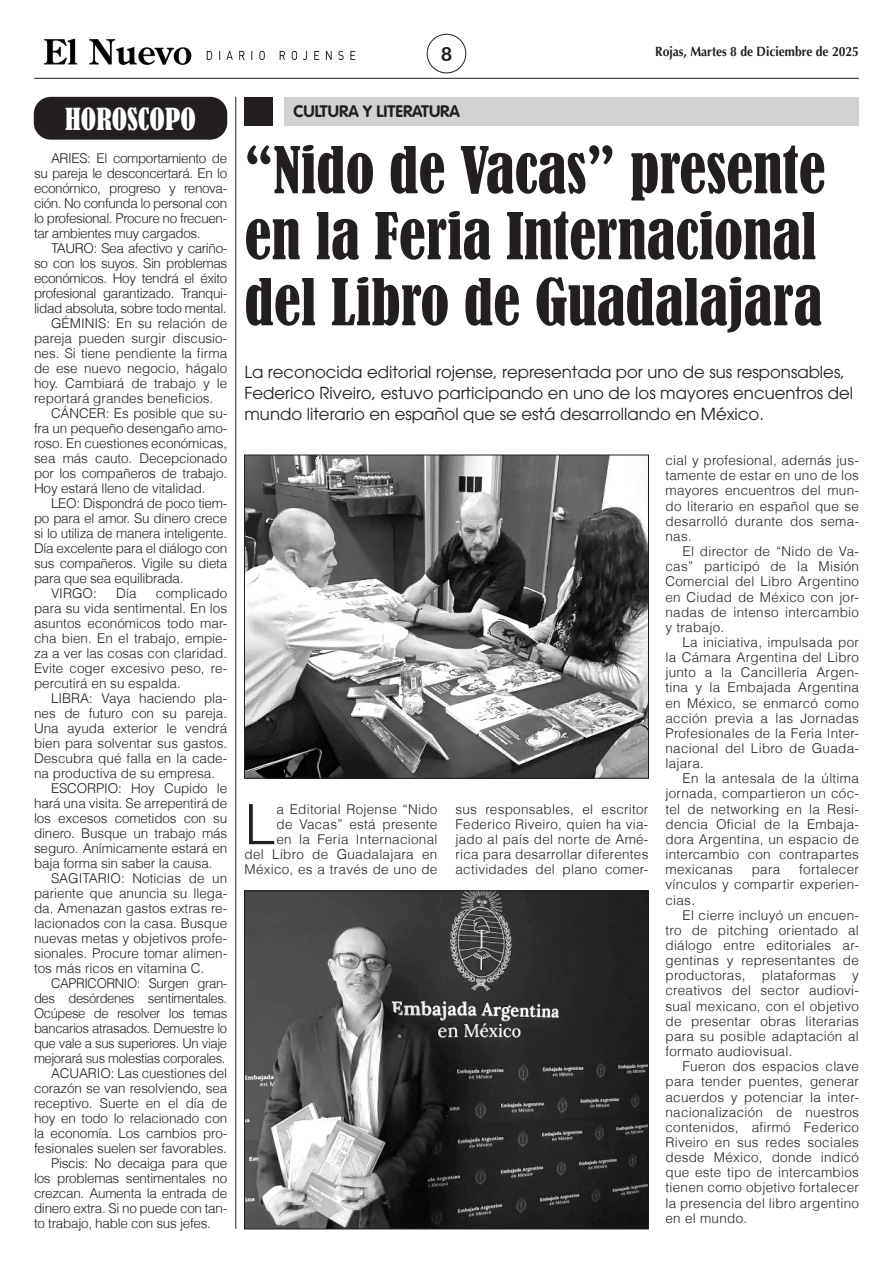
<style>
.page{position:relative;width:893px;height:1263px;background:#fff}
.page>*{position:absolute;margin:0;border:0;box-sizing:border-box;transform-origin:0 0}
.TITULO_REVISTA{font:condensed 60px/66px "Bernard";color:#231f20}
.TEXTO_REVISTA{font:300 55.65px "Helvetica";color:#231f20}
.TITULO_REVISTA-2{font:condensed 28.5px "Bernard";color:#fff}
.VOLANTA_REVISTA{font:19.5px "Arial Rounded MT Bold";color:#231f20}
.BAJADA_REVISTA{font:16.5px/21px "ITC Avant Garde Std";color:#231f20}
.VOLANTA_REVISTA-2{font:700 16.5px "VAG Rounded Std";color:#231f20}
.TEXTO_REVISTA-2{font:300 13.5px/15px "Helvetica";color:#231f20;text-align:justify}
.TEXTO_REVISTA-3{font:300 13.5px/15.1px "Helvetica";letter-spacing:.02em;color:#231f20;text-align:right}
.t1{font:700 13.5px "Optima LT Std";color:#231f20;scale:.9 1}
</style>
<div class="page">
<img style="left:43px;top:38px;width:149px;height:27px">
<img style="left:198px;top:49px;width:166px;height:13px;border-radius:7px">
<hr style="left:34px;top:78px;width:825px;height:1px;background:#231f20">
<div style="left:427px;top:34px;width:39px;height:39px;border:1px solid #231f20;border-radius:50%"></div>
<div style="left:285px;top:97px;width:574px;height:28px;background:#d1d2d4"></div>
<div style="left:244px;top:97px;width:29px;height:28px;background:#231f20"></div>
<hr style="left:236px;top:97px;width:1px;height:1132px;background:#231f20">
<div style="left:34px;top:97px;width:193px;height:43px;background:#231f20;border-radius:17px"></div>
<img style="left:246px;top:457px;width:401px;height:319px">
<div style="left:244px;top:455px;width:405px;height:323px;border:1px solid #231f20"></div>
<img style="left:246px;top:892px;width:401px;height:335px">
<div style="left:244px;top:890px;width:405px;height:339px;border:1px solid #231f20"></div>
<p class="TITULO_REVISTA-2" style="left:65px;top:103px;width:132px">HOROSCOPO</p>
<p class="TEXTO_REVISTA-2" style="left:34px;top:150px;width:195px;text-indent:17px">ARIES: El comportamiento de su pareja le desconcertará. En lo económico, progreso y renova&shy;ción. No confunda lo personal con lo profesional. Procure no frecuen&shy;tar ambientes muy cargados.</p>
<p class="TEXTO_REVISTA-2" style="left:34px;top:240px;width:195px;text-indent:17px">TAURO: Sea afectivo y cariño&shy;so con los suyos. Sin problemas económicos. Hoy tendrá el éxito profesional garantizado. Tranqui&shy;lidad absoluta, sobre todo mental.</p>
<p class="TEXTO_REVISTA-2" style="left:34px;top:315px;width:195px;text-indent:17px">GÉMINIS: En su relación de pareja pueden surgir discusio&shy;nes. Si tiene pendiente la firma de ese nuevo negocio, hágalo hoy. Cambiará de trabajo y le reportará grandes beneficios.</p>
<p class="TEXTO_REVISTA-2" style="left:34px;top:405px;width:195px;text-indent:17px">CÁNCER: Es posible que su&shy;fra un pequeño desengaño amo&shy;roso. En cuestiones económicas, sea más cauto. Decepcionado por los compañeros de trabajo.<br>Hoy estará lleno de vitalidad.</p>
<p class="TEXTO_REVISTA-2" style="left:34px;top:495px;width:195px;text-indent:17px">LEO: Dispondrá de poco tiem&shy;po para el amor. Su dinero crece si lo utiliza de manera inteligente.<br>Día excelente para el diálogo con sus compañeros. Vigile su dieta para que sea equilibrada.</p>
<p class="TEXTO_REVISTA-2" style="left:51px;top:585px;width:47px">VIRGO:</p>
<p class="TEXTO_REVISTA-2" style="left:116px;top:585px;width:22px">Día</p>
<p class="TEXTO_REVISTA-2" style="left:34px;top:585px;width:195px;text-indent:122px">complicado para su vida sentimental. En los asuntos económicos todo mar&shy;cha bien. En el trabajo, empie&shy;za a ver las cosas con claridad.<br>Evite coger excesivo peso, re&shy;percutirá en su espalda.</p>
<p class="TEXTO_REVISTA-2" style="left:34px;top:690px;width:195px;text-indent:17px">LIBRA: Vaya haciendo pla&shy;nes de futuro con su pareja.<br>Una ayuda exterior le vendrá bien para solventar sus gastos.<br>Descubra qué falla en la cade&shy;na productiva de su empresa.</p>
<p class="TEXTO_REVISTA-2" style="left:34px;top:780px;width:195px;text-indent:17px">ESCORPIO: Hoy Cupido le hará una visita. Se arrepentirá de los excesos cometidos con su dinero. Busque un trabajo más seguro. Anímicamente estará en baja forma sin saber la causa.</p>
<p class="TEXTO_REVISTA-2" style="left:34px;top:870px;width:195px;text-indent:17px">SAGITARIO: Noticias de un pariente que anuncia su llega&shy;da. Amenazan gastos extras re&shy;lacionados con la casa. Busque nuevas metas y objetivos profe&shy;sionales. Procure tomar alimen&shy;tos más ricos en vitamina C.</p>
<p class="TEXTO_REVISTA-2" style="left:34px;top:975px;width:195px;text-indent:17px">CAPRICORNIO: Surgen gran&shy;des desórdenes sentimentales.<br>Ocúpese de resolver los temas bancarios atrasados. Demuestre lo que vale a sus superiores. Un viaje mejorará sus molestias corporales.</p>
<p class="TEXTO_REVISTA-2" style="left:34px;top:1065px;width:195px;text-indent:17px">ACUARIO: Las cuestiones del corazón se van resolviendo, sea receptivo. Suerte en el día de hoy en todo lo relacionado con la economía. Los cambios pro&shy;fesionales suelen ser favorables.</p>
<p class="TEXTO_REVISTA-2" style="left:34px;top:1155px;width:195px;text-indent:17px">Piscis: No decaiga para que los problemas sentimentales no crezcan. Aumenta la entrada de dinero extra. Si no puede con tan&shy;to trabajo, hable con sus jefes.</p>
<p class="VOLANTA_REVISTA" style="left:441px;top:43px;width:13px">8</p>
<p class="t1" style="left:655px;top:43px;width:228px">Rojas, Martes 8 de Diciembre de 2025</p>
<p class="VOLANTA_REVISTA-2" style="left:293px;top:102px;width:168px">CULTURA Y LITERATURA</p>
<p class="TITULO_REVISTA" style="left:244px;top:138px;width:583px">“Nido de Vacas” presente en la Feria Internacional del Libro de Guadalajara</p>
<p class="BAJADA_REVISTA" style="left:244px;top:361px;width:610px">La reconocida editorial rojense, representada por uno de sus responsables,<br>Federico Riveiro, estuvo participando en uno de los mayores encuentros del mundo literario en español que se está desarrollando en México.</p>
<p class="TEXTO_REVISTA-2" style="left:665px;top:453px;width:195px">cial y profesional, además jus&shy;tamente de estar en uno de los mayores encuentros del mun&shy;do literario en español que se desarrolló durante dos sema&shy;nas.</p>
<p class="TEXTO_REVISTA-2" style="left:665px;top:543px;width:195px;text-indent:17px">El director de “Nido de Va&shy;cas” participó de la Misión Comercial del Libro Argentino en Ciudad de México con jor&shy;nadas de intenso intercambio y trabajo.</p>
<p class="TEXTO_REVISTA-2" style="left:665px;top:634px;width:195px;text-indent:17px">La iniciativa, impulsada por la Cámara Argentina del Libro junto a la Cancillería Argen&shy;tina y la Embajada Argentina en México, se enmarcó como acción previa a las Jornadas Profesionales de la Feria Inter&shy;nacional del Libro de Guada&shy;lajara.</p>
<p class="TEXTO_REVISTA-2" style="left:665px;top:771px;width:195px;text-indent:17px">En la antesala de la última jornada, compartieron un cóc&shy;tel de networking en la Resi&shy;dencia Oficial de la Embaja&shy;dora Argentina, un espacio de intercambio con contrapartes mexicanas</p>
<p class="TEXTO_REVISTA-3" style="left:244px;top:801px;width:194px">a Editorial Rojense “Nido<br>de Vacas” está presente<br>en la Feria Internacional<br>del Libro de Guadalajara en<br>México, es a través de uno de</p>
<p class="TEXTO_REVISTA-2" style="left:455px;top:801px;width:194px">sus responsables, el escritor Federico Riveiro, quien ha via&shy;jado al país del norte de Amé&shy;rica para desarrollar diferentes actividades del plano comer-</p>
<p class="TEXTO_REVISTA" style="left:244px;top:790px;width:32px">L</p>
<p class="TEXTO_REVISTA-2" style="left:665px;top:862px;width:195px;text-indent:134px">fortalecer vínculos y compartir experien&shy;cias.</p>
<p class="TEXTO_REVISTA-2" style="left:665px;top:907px;width:195px;text-indent:17px">El cierre incluyó un encuen&shy;tro de pitching orientado al diálogo entre editoriales ar&shy;gentinas y representantes de productoras, plataformas y creativos del sector audiovi&shy;sual mexicano, con el objetivo de presentar obras literarias para su posible adaptación al formato audiovisual.</p>
<p class="TEXTO_REVISTA-2" style="left:665px;top:1059px;width:195px;text-indent:17px">Fueron dos espacios clave para tender puentes, generar acuerdos y potenciar la inter&shy;nacionalización de nuestros contenidos, afirmó Federico Riveiro en sus redes sociales desde México, donde indicó que este tipo de intercambios tienen como objetivo fortalecer la presencia del libro argentino en el mundo.</p>
<p class="TEXTO_REVISTA-2" style="left:752px;top:862px;width:30px">para</p>
</div>
